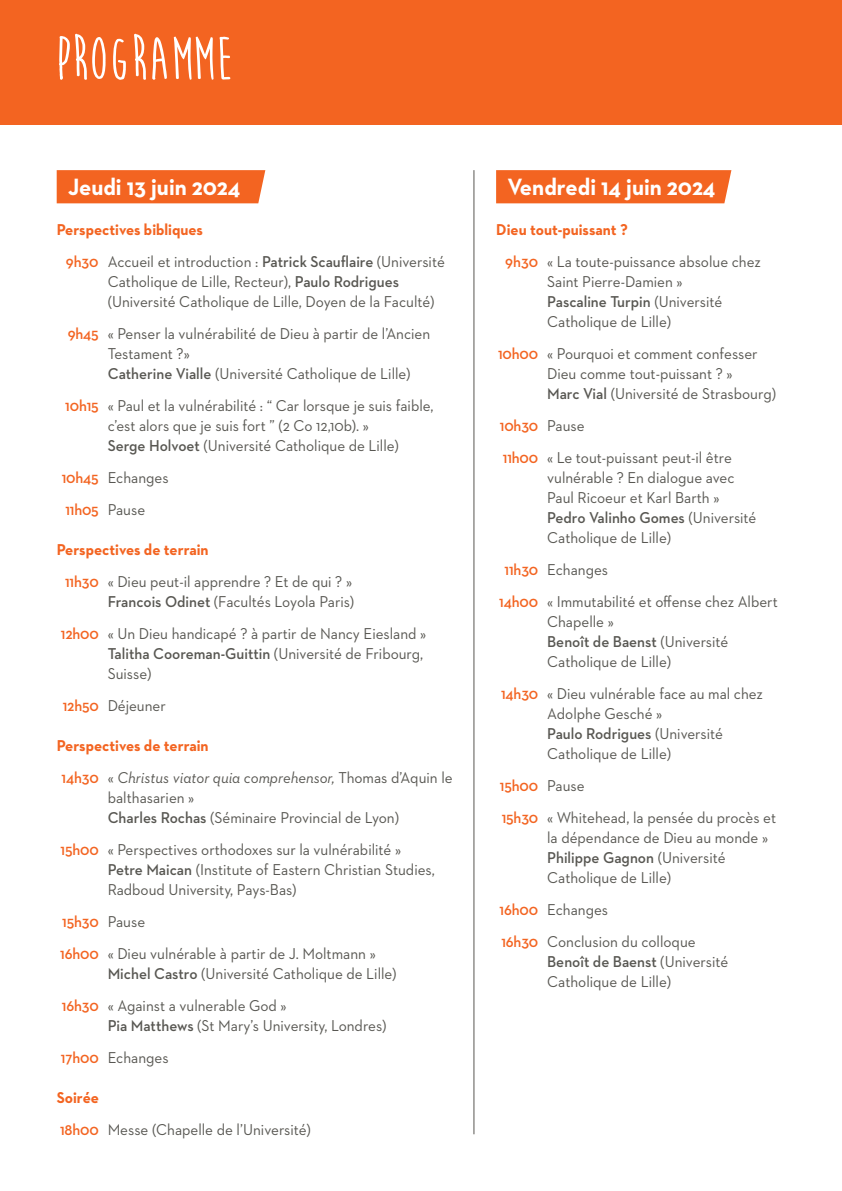
<style>
.page{position:relative;width:842px;height:1191px;background:#fff}
.page>*{position:absolute;margin:0;border:0;box-sizing:border-box;transform-origin:0 0}
.t1{font:700 62px "Moon Flower";color:#fff}
.t2{font:700 24px "Neutraface 2 Text";color:#fff;scale:.95 1}
.t3{font:16px/20px "Neutraface 2 Text";color:#585752;scale:.95 1}
.t4{font:italic 16px/32px "Neutraface 2 Text";color:#585752;scale:.95 1}
.s1{font-weight:700;color:#f36421}
.s2{font-weight:600;color:#f36421}
.s3{font-weight:600}
.s4{font-weight:700;font-style:normal;color:#f36421}
.s5{font-weight:600;font-style:normal;color:#f36421}
.s6{font-style:normal}
</style>
<div class="page">
<div style="left:0;top:0;width:842px;height:125px;background:#f36421"></div>
<div style="left:57px;top:170px;width:208px;height:33px;background:#f36421"></div>
<div style="left:496px;top:170px;width:235px;height:33px;background:#f36421"></div>
<hr style="left:473px;top:170px;width:1px;height:964px;background:#585752">
<h1 class="t1" style="left:54px;top:27px;width:179px">PROGRAMME</h1>
<h2 class="t2" style="left:68px;top:171px;width:183px">Jeudi 13 juin 2024</h2>
<p class="t3" style="left:66px;top:213px;width:400px;line-height:32px;text-indent:-9px"><span class="s1">Perspectives bibliques<br></span><span class="s2">9h30</span> Accueil et introduction : <span class="s3">Patrick Scauflaire</span> (Université</p>
<p class="t3" style="left:108px;top:271px;width:345px">Catholique de Lille, Recteur), <span class="s3">Paulo Rodrigues </span>(Université Catholique de Lille, Doyen de la Faculté)</p>
<p class="t3" style="left:108px;top:323px;width:341px;text-indent:-40px"><span class="s2">9h45</span> « Penser la vulnérabilité de Dieu à partir de l’Ancien<br>Testament ?»<br><span class="s3">Catherine Vialle</span> (Université Catholique de Lille)</p>
<p class="t3" style="left:108px;top:395px;width:344px;text-indent:-42px"><span class="s2">10h15</span> « Paul et la vulnérabilité : “ Car lorsque je suis faible, c’est alors que je suis fort ” (2 Co 12,10b). »<br><span class="s3">Serge Holvoet</span> (Université Catholique de Lille)</p>
<p class="t3" style="left:62px;top:461px;width:114px;line-height:32px"><span class="s2">10h45</span> Echanges<br><span class="s2">11h05</span> Pause</p>
<p class="t3" style="left:65px;top:533px;width:303px;line-height:32px;text-indent:-8px"><span class="s1">Perspectives de terrain<br></span><span class="s2">11h30</span> « Dieu peut-il apprendre ? Et de qui ? »</p>
<p class="t3" style="left:61px;top:585px;width:386px;line-height:32px;text-indent:47px"><span class="s3">Francois Odinet</span> (Facultés Loyola Paris)<br><span class="s2">12h00</span> « Un Dieu handicapé ? à partir de Nancy Eiesland »</p>
<p class="t3" style="left:108px;top:643px;width:334px"><span class="s3">Talitha Cooreman-Guittin</span> (Université de Fribourg,<br>Suisse)</p>
<p class="t3" style="left:63px;top:695px;width:110px"><span class="s2">12h50</span> Déjeuner</p>
<p class="t4" style="left:62px;top:729px;width:413px;text-indent:-5px"><span class="s4">Perspectives de terrain<br></span><span class="s5">14h30</span> <span class="s6">«</span> Christus viator quia comprehensor, <span class="s6">Thomas d’Aquin le</span></p>
<p class="t3" style="left:108px;top:787px;width:308px">balthasarien »<br><span class="s3">Charles Rochas</span> (Séminaire Provincial de Lyon)</p>
<p class="t3" style="left:108px;top:839px;width:346px;text-indent:-47px"><span class="s2">15h00</span> « Perspectives orthodoxes sur la vulnérabilité »<br><span class="s3">Petre Maican</span> (Institute of Eastern Christian Studies,<br>Radboud University, Pays-Bas)</p>
<p class="t3" style="left:60px;top:905px;width:334px;line-height:32px"><span class="s2">15h30</span> Pause<br><span class="s2">16h00</span> « Dieu vulnérable à partir de J. Moltmann »</p>
<p class="t3" style="left:62px;top:957px;width:354px;line-height:32px;text-indent:46px"><span class="s3">Michel Castro</span> (Université Catholique de Lille)<br><span class="s2">16h30</span> « Against a vulnerable God »</p>
<p class="t3" style="left:61px;top:1009px;width:344px;line-height:32px;text-indent:47px"><span class="s3">Pia Matthews</span> (St Mary’s University, Londres)<br><span class="s2">17h00</span> Echanges</p>
<p class="t3" style="left:57px;top:1081px;width:269px;line-height:32px"><span class="s1">Soirée<br></span><span class="s2">18h00</span> Messe (Chapelle de l’Université)</p>
<h2 class="t2" style="left:507px;top:171px;width:221px">Vendredi 14 juin 2024</h2>
<p class="t3" style="left:505px;top:213px;width:270px;line-height:32px;text-indent:-9px"><span class="s1">Dieu tout-puissant ?<br></span><span class="s2">9h30</span> « La toute-puissance absolue chez</p>
<p class="t3" style="left:547px;top:271px;width:186px">Saint Pierre-Damien »<br><span class="s3">Pascaline Turpin</span> (Université<br>Catholique de Lille)</p>
<p class="t3" style="left:547px;top:343px;width:242px;text-indent:-49px"><span class="s2">10h00</span> « Pourquoi et comment confesser<br>Dieu comme tout-puissant ? »<br><span class="s3">Marc Vial</span> (Université de Strasbourg)</p>
<p class="t3" style="left:500px;top:409px;width:246px;line-height:32px"><span class="s2">10h30</span> Pause<br><span class="s2">11h00</span> « Le tout-puissant peut-il être</p>
<p class="t3" style="left:547px;top:467px;width:222px">vulnérable ? En dialogue avec<br>Paul Ricoeur et Karl Barth »<br><span class="s3">Pedro Valinho Gomes</span> (Université<br>Catholique de Lille)</p>
<p class="t3" style="left:499px;top:553px;width:295px;line-height:32px;text-indent:5px"><span class="s2">11h30</span> Echanges<br><span class="s2">14h00</span> « Immutabilité et offense chez Albert</p>
<p class="t3" style="left:547px;top:611px;width:192px">Chapelle »<br><span class="s3">Benoît de Baenst</span> (Université<br>Catholique de Lille)</p>
<p class="t3" style="left:547px;top:683px;width:229px;text-indent:-46px"><span class="s2">14h30</span> « Dieu vulnérable face au mal chez<br>Adolphe Gesché »<br><span class="s3">Paulo Rodrigues</span> (Université<br>Catholique de Lille)</p>
<p class="t3" style="left:500px;top:769px;width:292px;line-height:32px"><span class="s2">15h00</span> Pause<br><span class="s2">15h30</span> « Whitehead, la pensée du procès et</p>
<p class="t3" style="left:547px;top:827px;width:234px">la dépendance de Dieu au monde »<br><span class="s3">Philippe Gagnon</span> (Université<br>Catholique de Lille)</p>
<p class="t3" style="left:500px;top:893px;width:208px;line-height:32px"><span class="s2">16h00</span> Echanges<br><span class="s2">16h30</span> Conclusion du colloque</p>
<p class="t3" style="left:547px;top:951px;width:192px"><span class="s3">Benoît de Baenst</span> (Université<br>Catholique de Lille)</p>
</div>
